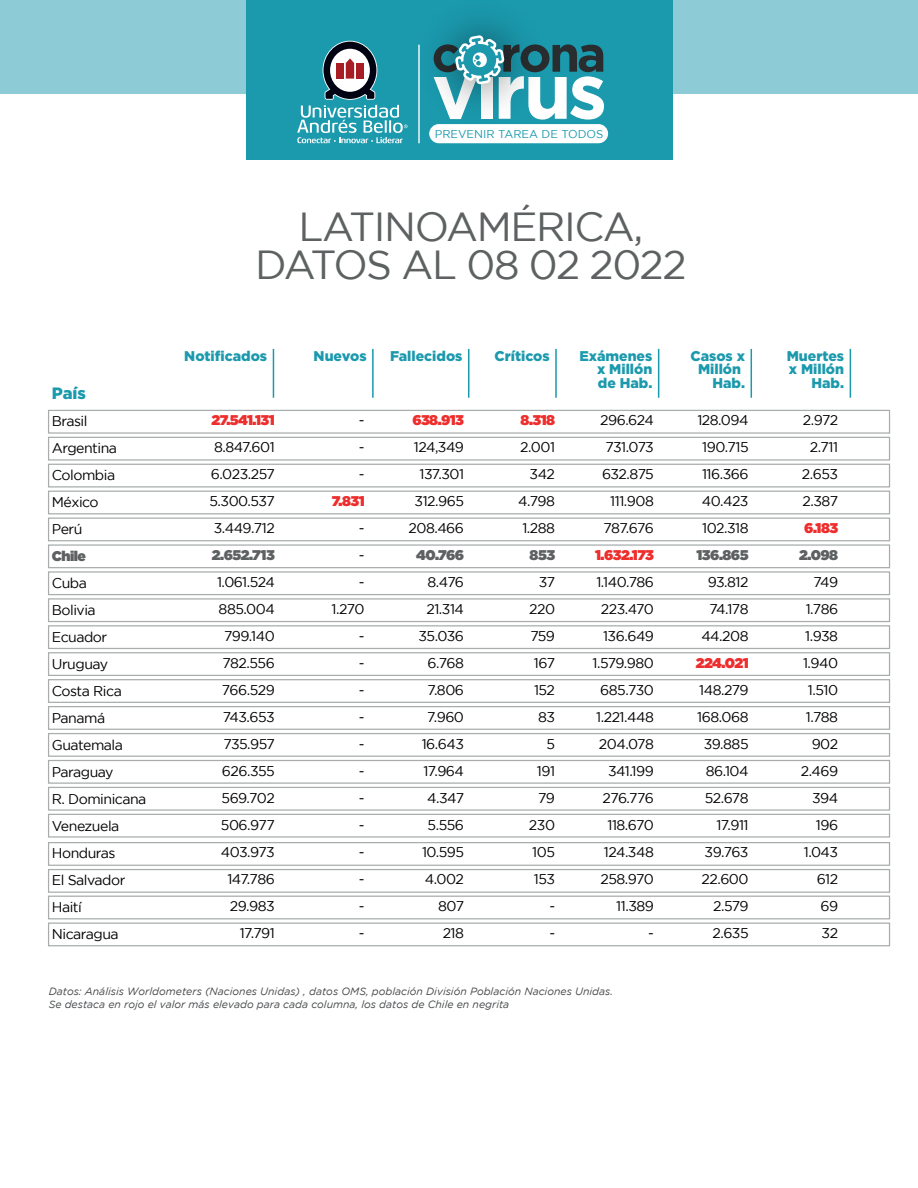
<style>
.page{position:relative;width:918px;height:1188px;background:#fff}
.page>*{position:absolute;margin:0;border:0;box-sizing:border-box;transform-origin:0 0}
.t1{font:40.5px/37.5px "Gotham";letter-spacing:-.035em;color:#5d6162;text-align:center}
.t2{font:900 16.5px "Gotham";color:#1b99ad}
.t3{font:14.1px/27px "Gotham";letter-spacing:-.035em;color:#000001;text-align:right}
.t4{font:900 14.1px/13.5px "Gotham";color:#1b99ad;text-align:right}
.t5{font:900 14.1px "Gotham";letter-spacing:-.035em;color:#ee2d2d}
.t6{font:900 14.1px "Gotham";letter-spacing:-.035em;color:#5d6162}
.t7{font:11.4px "Gotham";color:#1b99ad}
.t8{font:italic 10.5px/12.6px "Gotham";color:#454749}
</style>
<div class="page">
<div style="left:0;top:0;width:918px;height:94px;background:#8dccd6"></div>
<div style="left:246px;top:0;width:426px;height:159px;background:#1b99ad"></div>
<div style="left:429px;top:124px;width:179px;height:19px;background:#fff;border-radius:10px"></div>
<img style="left:418px;top:21px;width:142px;height:120px">
<svg style="left:434px;top:35px;width:170px;height:85px"></svg>
<svg style="left:297px;top:41px;width:111px;height:102px"></svg>
<hr style="left:418px;top:45px;width:2px;height:98px;background:#fff">
<div style="left:48px;top:410px;width:842px;height:24px;border:1px solid #a8acac"></div>
<div style="left:48px;top:437px;width:842px;height:24px;border:1px solid #a8acac"></div>
<div style="left:48px;top:464px;width:842px;height:23px;border:1px solid #a8acac"></div>
<div style="left:48px;top:491px;width:842px;height:23px;border:1px solid #a8acac"></div>
<div style="left:48px;top:518px;width:842px;height:23px;border:1px solid #a8acac"></div>
<div style="left:48px;top:544px;width:842px;height:24px;border:1px solid #a8acac"></div>
<div style="left:48px;top:571px;width:842px;height:24px;border:1px solid #a8acac"></div>
<div style="left:48px;top:598px;width:842px;height:24px;border:1px solid #a8acac"></div>
<div style="left:48px;top:625px;width:842px;height:24px;border:1px solid #a8acac"></div>
<div style="left:48px;top:652px;width:842px;height:24px;border:1px solid #a8acac"></div>
<div style="left:48px;top:679px;width:842px;height:24px;border:1px solid #a8acac"></div>
<div style="left:48px;top:706px;width:842px;height:24px;border:1px solid #a8acac"></div>
<div style="left:48px;top:733px;width:842px;height:24px;border:1px solid #a8acac"></div>
<div style="left:48px;top:760px;width:842px;height:24px;border:1px solid #a8acac"></div>
<div style="left:48px;top:787px;width:842px;height:24px;border:1px solid #a8acac"></div>
<div style="left:48px;top:814px;width:842px;height:24px;border:1px solid #a8acac"></div>
<div style="left:48px;top:842px;width:842px;height:24px;border:1px solid #a8acac"></div>
<div style="left:48px;top:869px;width:842px;height:24px;border:1px solid #a8acac"></div>
<div style="left:48px;top:896px;width:842px;height:23px;border:1px solid #a8acac"></div>
<div style="left:48px;top:923px;width:842px;height:23px;border:1px solid #a8acac"></div>
<hr style="left:372px;top:349px;width:2px;height:49px;background:#1b99ad">
<hr style="left:273px;top:349px;width:1px;height:49px;background:#1b99ad">
<hr style="left:468px;top:349px;width:1px;height:49px;background:#1b99ad">
<hr style="left:555px;top:349px;width:2px;height:49px;background:#1b99ad">
<hr style="left:658px;top:349px;width:1px;height:49px;background:#1b99ad">
<hr style="left:751px;top:349px;width:1px;height:49px;background:#1b99ad">
<hr style="left:850px;top:349px;width:1px;height:49px;background:#1b99ad">
<p class="t7" style="left:435px;top:127px;width:170px">PREVENIR TAREA DE TODOS</p>
<p class="t2" style="left:52px;top:383px;width:36px">País</p>
<p class="t3" style="left:52px;top:407px;width:67px;text-align:left">Brasil<br>Argentina<br>Colombia<br>México<br>Perú</p>
<p class="t6" style="left:52px;top:546px;width:36px">Chile</p>
<p class="t3" style="left:52px;top:569px;width:96px;text-align:left">Cuba<br>Bolivia<br>Ecuador<br>Uruguay<br>Costa Rica<br>Panamá<br>Guatemala<br>Paraguay<br>R. Dominicana<br>Venezuela<br>Honduras<br>El Salvador<br>Haití<br>Nicaragua</p>
<h1 class="t1" style="left:255px;top:208px;width:433px">LATINOAMÉRICA,<br>DATOS AL 08 02 2022</h1>
<p class="t4" style="left:184px;top:349px;width:84px">Notificados</p>
<p class="t4" style="left:314px;top:349px;width:54px">Nuevos</p>
<p class="t4" style="left:390px;top:349px;width:74px">Fallecidos</p>
<p class="t4" style="left:495px;top:349px;width:57px">Críticos</p>
<p class="t4" style="left:597px;top:349px;width:57px;text-align:justify;text-indent:-18px">Exámenes x Millón de Hab.</p>
<p class="t4" style="left:690px;top:349px;width:56px">Casos x<br>Millón<br>Hab.</p>
<p class="t4" style="left:787px;top:349px;width:59px">Muertes x Millón<br>Hab.</p>
<p class="t5" style="left:211px;top:410px;width:65px">27.541.131</p>
<p class="t3" style="left:209px;top:433px;width:67px;text-align:center">8.847.601<br>6.023.257<br>5.300.537<br>3.449.712</p>
<p class="t6" style="left:212px;top:545px;width:64px">2.652.713</p>
<p class="t3" style="left:217px;top:568px;width:59px">1.061.524<br>885.004<br>799.140<br>782.556<br>766.529<br>743.653<br>735.957<br>626.355<br>569.702<br>506.977<br>403.973<br>147.786<br>29.983<br>17.791</p>
<p class="t3" style="left:359px;top:406px;width:7px;text-align:justify">- - -</p>
<p class="t5" style="left:332px;top:491px;width:34px">7.831</p>
<p class="t3" style="left:332px;top:514px;width:34px">-<br>-<br>-<br>1.270 -<br>-<br>-<br>-<br>-<br>-<br>-<br>-<br>-<br>-<br>-<br>-</p>
<p class="t5" style="left:412px;top:410px;width:53px">638.913</p>
<p class="t3" style="left:408px;top:433px;width:57px">124,349<br>137.301<br>312.965<br>208.466</p>
<p class="t6" style="left:416px;top:545px;width:49px">40.766</p>
<p class="t3" style="left:418px;top:568px;width:47px">8.476<br>21.314<br>35.036<br>6.768<br>7.806<br>7.960<br>16.643<br>17.964<br>4.347<br>5.556<br>10.595<br>4.002<br>807<br>218</p>
<p class="t5" style="left:521px;top:410px;width:36px">8.318</p>
<p class="t3" style="left:518px;top:433px;width:38px">2.001<br>342<br>4.798<br>1.288</p>
<p class="t6" style="left:530px;top:545px;width:27px">853</p>
<p class="t3" style="left:529px;top:568px;width:28px">37<br>220<br>759<br>167<br>152<br>83<br>5<br>191<br>79<br>230<br>105<br>153 -<br>-</p>
<p class="t3" style="left:600px;top:406px;width:55px">296.624<br>731.073<br>632.875<br>111.908<br>787.676</p>
<p class="t5" style="left:595px;top:545px;width:60px">1.632.173</p>
<p class="t3" style="left:593px;top:568px;width:63px">1.140.786<br>223.470<br>136.649<br>1.579.980<br>685.730<br>1.221.448<br>204.078<br>341.199<br>276.776<br>118.670<br>124.348<br>258.970<br>11.389<br>-</p>
<p class="t3" style="left:697px;top:406px;width:53px;text-align:center">128.094<br>190.715<br>116.366<br>40.423<br>102.318</p>
<p class="t6" style="left:697px;top:545px;width:54px">136.865</p>
<p class="t3" style="left:701px;top:568px;width:49px;text-align:center">93.812<br>74.178<br>44.208</p>
<p class="t5" style="left:696px;top:653px;width:54px">224.021</p>
<p class="t3" style="left:697px;top:676px;width:53px">148.279<br>168.068<br>39.885<br>86.104<br>52.678<br>17.911<br>39.763<br>22.600<br>2.579<br>2.635</p>
<p class="t3" style="left:802px;top:406px;width:38px;text-align:center">2.972<br>2.711<br>2.653<br>2.387</p>
<p class="t5" style="left:804px;top:518px;width:35px">6.183</p>
<p class="t6" style="left:799px;top:545px;width:41px">2.098</p>
<p class="t3" style="left:801px;top:568px;width:39px">749<br>1.786<br>1.938<br>1.940<br>1.510<br>1.788<br>902<br>2.469<br>394<br>196<br>1.043<br>612<br>69<br>32</p>
<p class="t8" style="left:49px;top:985px;width:566px">Datos: Análisis Worldometers (Naciones Unidas) , datos OMS, población División Población Naciones Unidas.<br>Se destaca en rojo el valor más elevado para cada columna, los datos de Chile en negrita</p>
</div>
